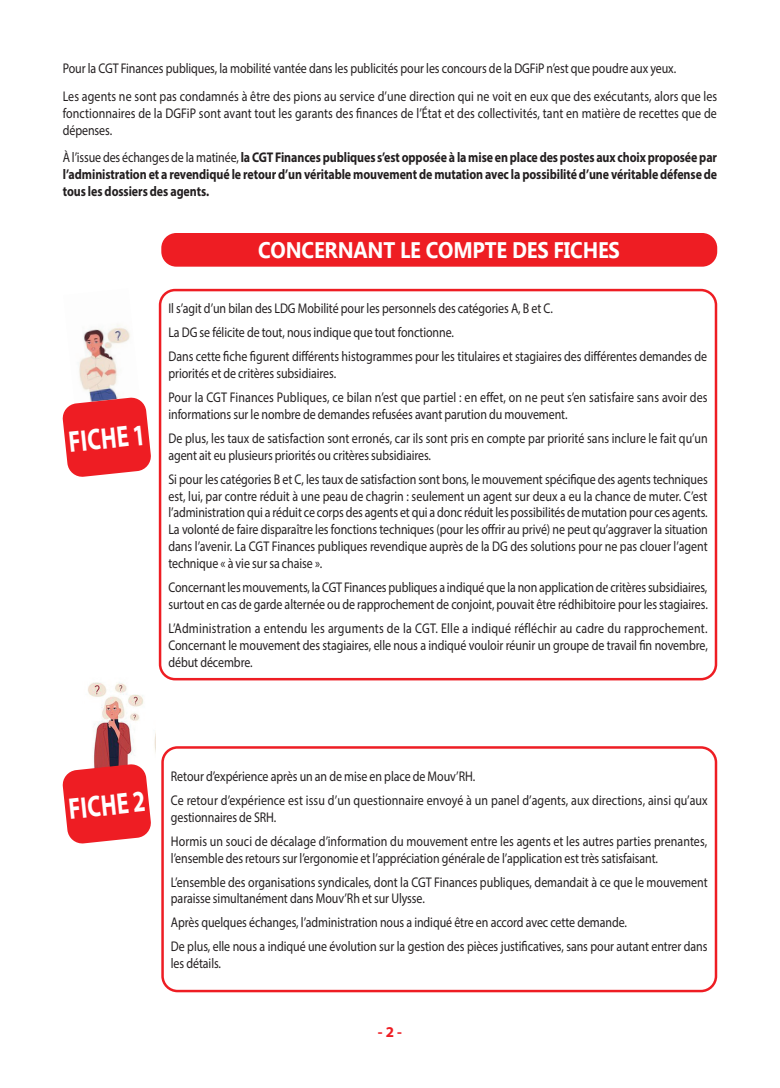
<style>
.page{position:relative;width:780px;height:1088px;background:#fff}
.page>*{position:absolute;margin:0;border:0;box-sizing:border-box;transform-origin:0 0}
.t1{font:700 30px "Myriad Pro";color:#fff;scale:.75 1}
.t2{font:700 22.5px "Ebrima";letter-spacing:-.01em;color:#fff;scale:.9 1}
.t3{font:700 15px "Myriad Pro";color:#ee1d23}
.t4{font:14px/24px "Myriad Pro";letter-spacing:-.005em;color:#231f20;scale:.85 1}
.t5{font:700 14px/16.9px "Myriad Pro";letter-spacing:-.005em;color:#231f20;text-align:justify;scale:.85 1}
.s1{font-weight:400}
</style>
<div class="page">
<img style="left:88px;top:682px;width:67px;height:81px">
<img style="left:79px;top:325px;width:51px;height:72px">
<div style="left:161px;top:233px;width:556px;height:34px;background:#ee1d23;border-radius:15px"></div>
<div style="left:159px;top:289px;width:558px;height:391px;border:2px solid #ee1d23;border-radius:15px"></div>
<div style="left:161px;top:746px;width:556px;height:246px;border:2px solid #ee1d23;border-radius:15px"></div>
<svg style="left:62px;top:397px;width:89px;height:80px;background:#ee3f44"></svg>
<svg style="left:62px;top:763px;width:89px;height:81px;background:#ef4045"></svg>
<p class="t4" style="left:63px;top:55px;width:771px;line-height:27.5px">Pour la CGT Finances publiques, la mobilité vantée dans les publicités pour les concours de la DGFiP n’est que poudre aux yeux.<br>Les agents ne sont pas condamnés à être des pions au service d’une direction qui ne voit en eux que des exécutants, alors que les</p>
<p class="t4" style="left:63px;top:104px;width:771px;line-height:16.9px">fonctionnaires de la DGFiP sont avant tout les garants des finances de l’État et des collectivités, tant en matière de recettes que de dépenses.</p>
<p class="t5" style="left:63px;top:148px;width:771px"><span class="s1">À l’issue des échanges de la matinée,</span> la CGT Finances publiques s’est opposée à la mise en place des postes aux choix proposée par l’administration et a revendiqué le retour d’un véritable mouvement de mutation avec la possibilité d’une véritable défense de tous les dossiers des agents.</p>
<h1 class="t1" style="left:67px;top:423px;width:104px;rotate:-6deg">FICHE 1</h1>
<h2 class="t2" style="left:258px;top:232px;width:403px">CONCERNANT LE COMPTE DES FICHES</h2>
<p class="t4" style="left:168px;top:296px;width:635px">Il s’agit d’un bilan des LDG Mobilité pour les personnels des catégories A, B et C.<br>La DG se félicite de tout, nous indique que tout fonctionne.<br>Dans cette fiche figurent différents histogrammes pour les titulaires et stagiaires des différentes demandes de</p>
<p class="t4" style="left:168px;top:361px;width:636px">priorités et de critères subsidiaires.<br>Pour la CGT Finances Publiques, ce bilan n’est que partiel : en effet, on ne peut s’en satisfaire sans avoir des</p>
<p class="t4" style="left:168px;top:402px;width:636px">informations sur le nombre de demandes refusées avant parution du mouvement.<br>De plus, les taux de satisfaction sont erronés, car ils sont pris en compte par priorité sans inclure le fait qu’un</p>
<p class="t4" style="left:168px;top:443px;width:636px">agent ait eu plusieurs priorités ou critères subsidiaires.<br>Si pour les catégories B et C, les taux de satisfaction sont bons, le mouvement spécifique des agents techniques</p>
<p class="t4" style="left:168px;top:487px;width:636px;line-height:16.9px;text-align:justify">est, lui, par contre réduit à une peau de chagrin : seulement un agent sur deux a eu la chance de muter. C’est l’administration qui a réduit ce corps des agents et qui a donc réduit les possibilités de mutation pour ces agents.<br>La volonté de faire disparaître les fonctions techniques (pour les offrir au privé) ne peut qu’aggraver la situation dans l’avenir. La CGT Finances publiques revendique auprès de la DG des solutions pour ne pas clouer l’agent technique « à vie sur sa chaise ».</p>
<p class="t4" style="left:168px;top:579px;width:636px;line-height:16.9px">Concernant les mouvements, la CGT Finances publiques a indiqué que la non application de critères subsidiaires, surtout en cas de garde alternée ou de rapprochement de conjoint, pouvait être rédhibitoire pour les stagiaires.</p>
<p class="t4" style="left:168px;top:619px;width:636px;line-height:16.9px;text-align:justify">L’Administration a entendu les arguments de la CGT. Elle a indiqué réfléchir au cadre du rapprochement.<br>Concernant le mouvement des stagiaires, elle nous a indiqué vouloir réunir un groupe de travail fin novembre, début décembre.</p>
<h1 class="t1" style="left:67px;top:789px;width:104px;rotate:-6deg">FICHE 2</h1>
<p class="t4" style="left:171px;top:764px;width:633px">Retour d’expérience après un an de mise en place de Mouv’RH.<br>Ce retour d’expérience est issu d’un questionnaire envoyé à un panel d’agents, aux directions, ainsi qu’aux</p>
<p class="t4" style="left:171px;top:805px;width:632px">gestionnaires de SRH.<br>Hormis un souci de décalage d’information du mouvement entre les agents et les autres parties prenantes,</p>
<p class="t4" style="left:171px;top:845px;width:633px">l’ensemble des retours sur l’ergonomie et l’appréciation générale de l’application est très satisfaisant.<br>L’ensemble des organisations syndicales, dont la CGT Finances publiques, demandait à ce que le mouvement</p>
<p class="t4" style="left:171px;top:886px;width:632px">paraisse simultanément dans Mouv’Rh et sur Ulysse.<br>Après quelques échanges, l’administration nous a indiqué être en accord avec cette demande.<br>De plus, elle nous a indiqué une évolution sur la gestion des pièces justificatives, sans pour autant entrer dans</p>
<p class="t4" style="left:171px;top:951px;width:61px">les détails.</p>
<p class="t3" style="left:378px;top:1022px;width:26px">- 2 -</p>
</div>
